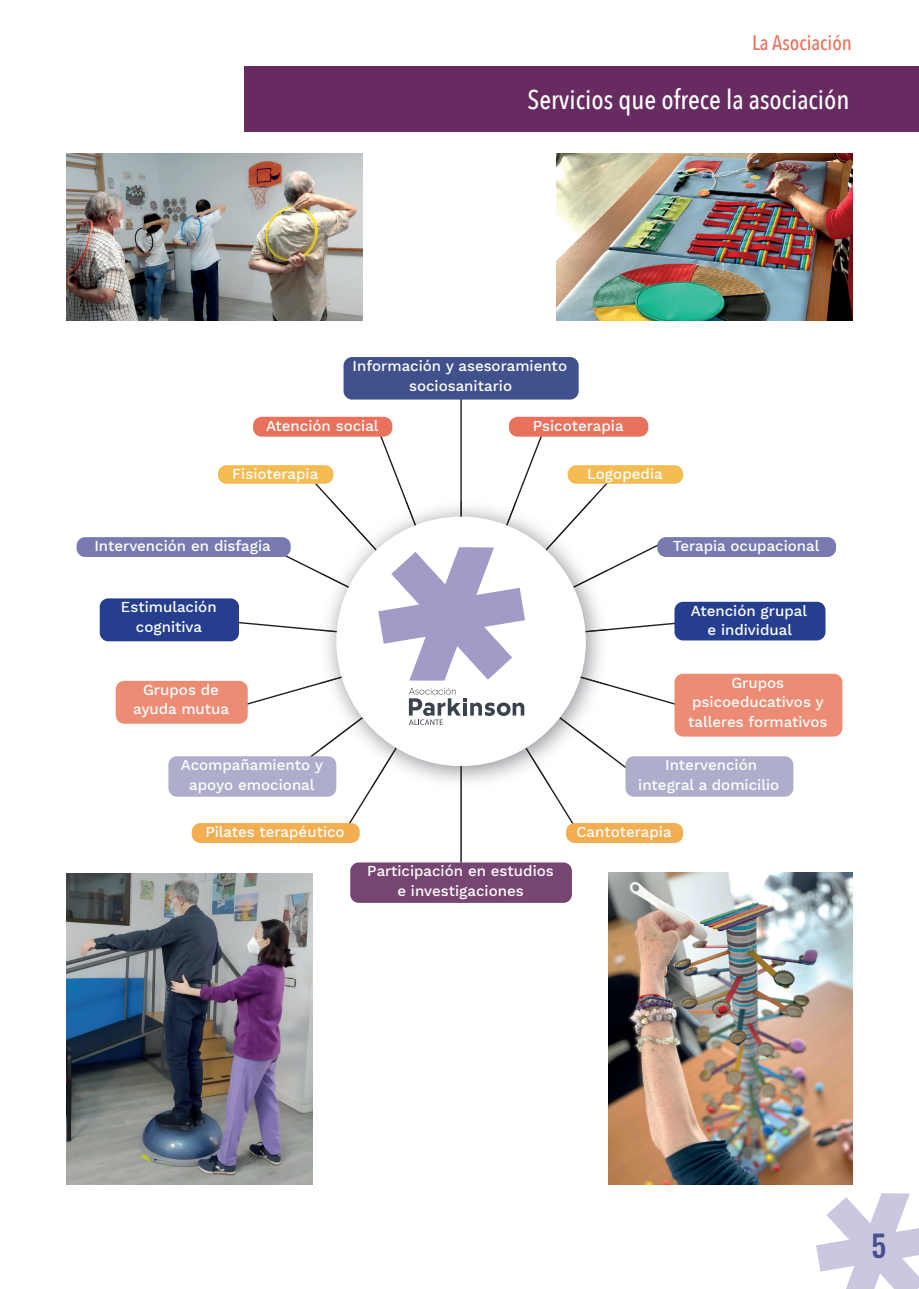
<style>
.page{position:relative;width:919px;height:1289px;background:#fff}
.page>*{position:absolute;margin:0;border:0;box-sizing:border-box;transform-origin:0 0}
.t1{font:500 30px "Oswald";color:#49508b}
.t2{font:500 27px "Avenir Next Condensed";color:#fff}
.t3{font:500 21px "Avenir Next Condensed";color:#e8725c}
.t4{font:500 15px/19.5px "Work Sans";color:#fff;text-align:center}
</style>
<div class="page">
<svg style="left:816px;top:1193px;width:102px;height:95px"></svg>
<div style="left:244px;top:67px;width:674px;height:65px;background:#672a61"></div>
<svg style="left:239px;top:388px;width:444px;height:445px"></svg>
<img style="left:321px;top:501px;width:286px;height:286px">
<div style="left:336px;top:516px;width:249px;height:250px;background:#fff;border-radius:50%"></div>
<div style="left:343px;top:357px;width:235px;height:42px;background:#41518c;border-radius:9px"></div>
<div style="left:253px;top:417px;width:139px;height:19px;background:#e8725c;border-radius:9px"></div>
<div style="left:509px;top:417px;width:139px;height:19px;background:#e8725c;border-radius:9px"></div>
<div style="left:218px;top:465px;width:115px;height:19px;background:#f3bb52;border-radius:9px"></div>
<div style="left:567px;top:465px;width:116px;height:19px;background:#f3bb52;border-radius:9px"></div>
<div style="left:192px;top:823px;width:167px;height:20px;background:#f2ae50;border-radius:9px"></div>
<div style="left:350px;top:862px;width:222px;height:40px;background:#774571;border-radius:9px"></div>
<div style="left:566px;top:823px;width:117px;height:20px;background:#f2ae50;border-radius:9px"></div>
<div style="left:116px;top:681px;width:132px;height:42px;background:#ed8c74;border-radius:9px"></div>
<div style="left:168px;top:756px;width:168px;height:40px;background:#aeadcb;border-radius:9px"></div>
<div style="left:625px;top:756px;width:168px;height:40px;background:#aeadcb;border-radius:9px"></div>
<div style="left:674px;top:673px;width:168px;height:63px;background:#ed8c74;border-radius:9px"></div>
<div style="left:77px;top:537px;width:214px;height:20px;background:#787ab0;border-radius:9px"></div>
<div style="left:100px;top:598px;width:139px;height:43px;background:#253f8e;border-radius:9px"></div>
<div style="left:674px;top:601px;width:151px;height:39px;background:#253f8e;border-radius:9px"></div>
<div style="left:657px;top:537px;width:179px;height:20px;background:#787ab0;border-radius:9px"></div>
<hr style="left:460px;top:766px;width:2px;height:96px;background:#231f20">
<svg style="left:409px;top:688px;width:115px;height:37px"></svg>
<svg style="left:378px;top:547px;width:147px;height:133px"></svg>
<img style="left:556px;top:154px;width:296px;height:167px">
<img style="left:608px;top:872px;width:244px;height:312px">
<img style="left:67px;top:154px;width:296px;height:167px">
<img style="left:67px;top:873px;width:245px;height:311px">
<h3 class="t3" style="left:752px;top:30px;width:101px">La Asociación</h3>
<h2 class="t2" style="left:527px;top:84px;width:323px">Servicios que ofrece la asociación</h2>
<p class="t4" style="left:352px;top:357px;width:216px">Información y asesoramiento sociosanitario</p>
<p class="t4" style="left:266px;top:416px;width:114px">Atención social</p>
<p class="t4" style="left:532px;top:416px;width:92px">Psicoterapia</p>
<p class="t4" style="left:232px;top:465px;width:88px">Fisioterapia</p>
<p class="t4" style="left:587px;top:465px;width:77px">Logopedia</p>
<p class="t4" style="left:94px;top:537px;width:178px">Intervención en disfagia</p>
<p class="t4" style="left:672px;top:537px;width:148px">Terapia ocupacional</p>
<p class="t4" style="left:121px;top:598px;width:97px">Estimulación cognitiva</p>
<p class="t4" style="left:690px;top:601px;width:118px">Atención grupal e individual</p>
<p class="t4" style="left:133px;top:680px;width:97px">Grupos de ayuda mutua</p>
<p class="t4" style="left:688px;top:673px;width:141px">Grupos psicoeducativos y talleres formativos</p>
<p class="t4" style="left:181px;top:756px;width:143px">Acompañamiento y apoyo emocional</p>
<p class="t4" style="left:638px;top:756px;width:142px">Intervención integral a domicilio</p>
<p class="t4" style="left:205px;top:822px;width:141px">Pilates terapéutico</p>
<p class="t4" style="left:367px;top:862px;width:188px">Participación en estudios e investigaciones</p>
<p class="t4" style="left:576px;top:822px;width:97px">Cantoterapia</p>
<h1 class="t1" style="left:871px;top:1229px;width:16px">5</h1>
</div>
